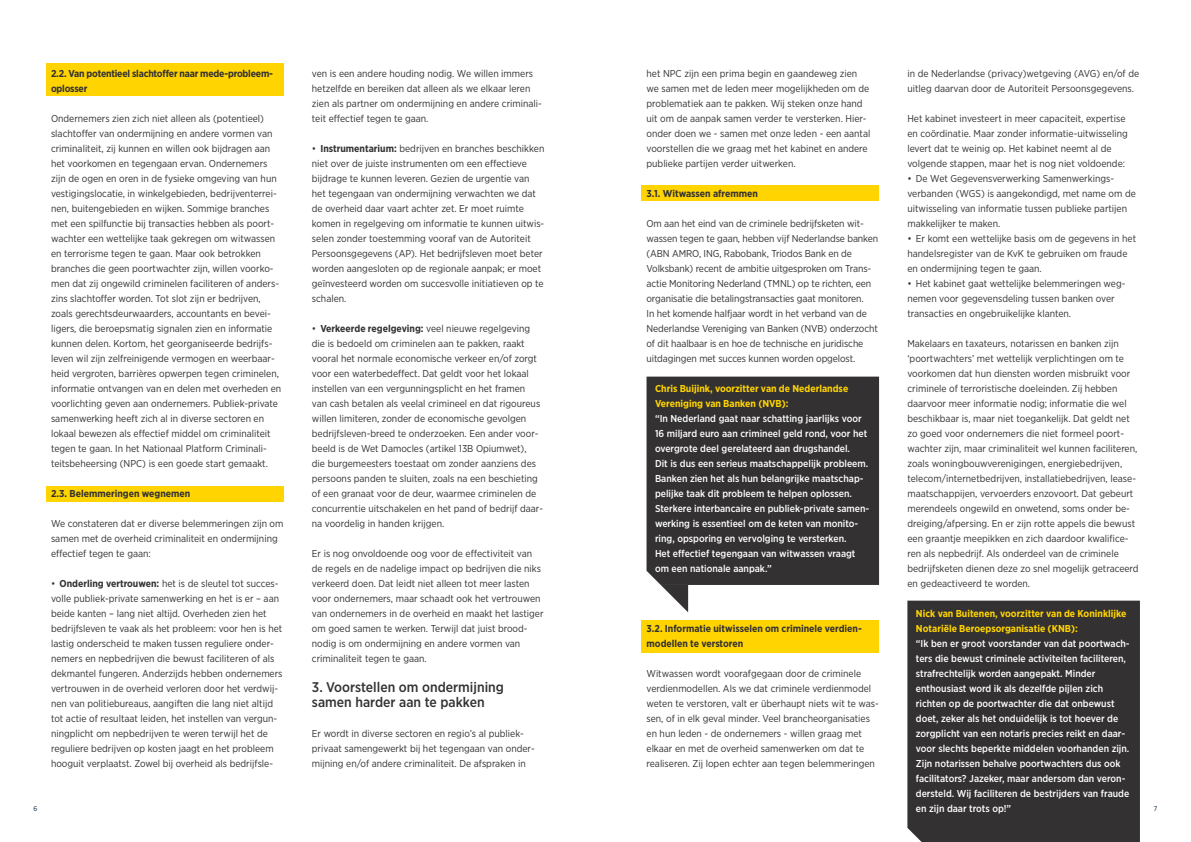
<style>
.page{position:relative;width:1191px;height:842px;background:#fff}
.page>*{position:absolute;margin:0;border:0;box-sizing:border-box;transform-origin:0 0}
.t1{font:500 14px/15px "Gotham Narrow";color:#333132}
.t2{font:10px/15px "Gotham Narrow";color:#333132}
.t3{font:500 10px/15px "Gotham Narrow";color:#fff}
.t4{font:700 10px/15px "Gotham Narrow";color:#ffd400}
.t5{font:700 10px/15px "Gotham Narrow";color:#333132}
.t6{font:700 10px/15px "Gotham Narrow";letter-spacing:-.02em;color:#333132}
.t7{font:7px "Gotham Narrow";color:#002245}
.s1{font-weight:700}
</style>
<div class="page">
<div style="left:642px;top:621px;width:237px;height:32px;background:#ffd400"></div>
<div style="left:46px;top:64px;width:237px;height:32px;background:#ffd400"></div>
<div style="left:46px;top:487px;width:237px;height:15px;background:#ffd400"></div>
<div style="left:642px;top:186px;width:237px;height:15px;background:#ffd400"></div>
<div style="left:907px;top:601px;width:233px;height:241px;background:#333132"></div>
<div style="left:646px;top:377px;width:233px;height:208px;background:#333132"></div>
<svg style="left:661px;top:585px;width:27px;height:27px"></svg>
<p class="t2" style="left:907px;top:66px;width:233px">in de Nederlandse (privacy)wetgeving (AVG) en/of de uitleg daarvan door de Autoriteit Persoonsgegevens.</p>
<p class="t2" style="left:907px;top:111px;width:222px">Het kabinet investeert in meer capaciteit, expertise en coördinatie. Maar zonder informatie-uitwisseling levert dat te weinig op. Het kabinet neemt al de volgende stappen, maar het is nog niet voldoende:</p>
<p class="t2" style="left:907px;top:171px;width:230px">• De Wet Gegevensverwerking Samenwerkings&shy;verbanden (WGS) is aangekondigd, met name om de uitwisseling van informatie tussen publieke partijen makkelijker te maken.</p>
<p class="t2" style="left:907px;top:231px;width:230px">• Er komt een wettelijke basis om de gegevens in het handelsregister van de KvK te gebruiken om fraude en ondermijning tegen te gaan.</p>
<p class="t2" style="left:907px;top:276px;width:219px">• Het kabinet gaat wettelijke belemmeringen weg&shy;nemen voor gegevensdeling tussen banken over transacties en ongebruikelijke klanten.</p>
<p class="t2" style="left:907px;top:336px;width:233px">Makelaars en taxateurs, notarissen en banken zijn ‘poortwachters’ met wettelijk verplichtingen om te voorkomen dat hun diensten worden misbruikt voor criminele of terroristische doeleinden. Zij hebben daarvoor meer informatie nodig; informatie die wel beschikbaar is, maar niet toegankelijk. Dat geldt net zo goed voor ondernemers die niet formeel poort&shy;wachter zijn, maar criminaliteit wel kunnen faciliteren, zoals woningbouwverenigingen, energiebedrijven, telecom/internetbedrijven, installatiebedrijven, lease&shy;maatschappijen, vervoerders enzovoort. Dat gebeurt merendeels ongewild en onwetend, soms onder be&shy;dreiging/afpersing. En er zijn rotte appels die bewust een graantje meepikken en zich daardoor kwalifice&shy;ren als nepbedrijf. Als onderdeel van de criminele bedrijfsketen dienen deze zo snel mogelijk getraceerd en gedeactiveerd te worden.</p>
<p class="t4" style="left:916px;top:606px;width:212px">Nick van Buitenen, voorzitter van de Koninklijke<br>Notariële Beroepsorganisatie (KNB):</p>
<p class="t3" style="left:916px;top:636px;width:215px">“Ik ben er groot voorstander van dat poortwach&shy;ters die bewust criminele activiteiten faciliteren, strafrechtelijk worden aangepakt. Minder enthousiast word ik als dezelfde pijlen zich richten op de poortwachter die dat onbewust doet, zeker als het onduidelijk is tot hoever de zorgplicht van een notaris precies reikt en daar&shy;voor slechts beperkte middelen voorhanden zijn.<br>Zijn notarissen behalve poortwachters dus ook facilitators? Jazeker, maar andersom dan veron&shy;dersteld. Wij faciliteren de bestrijders van fraude en zijn daar trots op!”</p>
<p class="t6" style="left:51px;top:66px;width:223px">2.2. Van potentieel slachtoffer naar mede-probleem&shy;oplosser</p>
<p class="t2" style="left:51px;top:111px;width:232px">Ondernemers zien zich niet alleen als (potentieel) slachtoffer van ondermijning en andere vormen van criminaliteit, zij kunnen en willen ook bijdragen aan het voorkomen en tegengaan ervan. Ondernemers zijn de ogen en oren in de fysieke omgeving van hun vestigingslocatie, in winkelgebieden, bedrijventerrei&shy;nen, buitengebieden en wijken. Sommige branches met een spilfunctie bij transacties hebben als poort&shy;wachter een wettelijke taak gekregen om witwassen en terrorisme tegen te gaan. Maar ook betrokken branches die geen poortwachter zijn, willen voorko&shy;men dat zij ongewild criminelen faciliteren of anders&shy;zins slachtoffer worden. Tot slot zijn er bedrijven, zoals gerechtsdeurwaarders, accountants en bevei&shy;ligers, die beroepsmatig signalen zien en informatie kunnen delen. Kortom, het georganiseerde bedrijfs&shy;leven wil zijn zelfreinigende vermogen en weerbaar&shy;heid vergroten, barrières opwerpen tegen criminelen, informatie ontvangen van en delen met overheden en voorlichting geven aan ondernemers. Publiek-private samenwerking heeft zich al in diverse sectoren en lokaal bewezen als effectief middel om criminaliteit tegen te gaan. In het Nationaal Platform Criminali&shy;teitsbeheersing (NPC) is een goede start gemaakt.</p>
<p class="t5" style="left:51px;top:486px;width:141px">2.3. Belemmeringen wegnemen</p>
<p class="t2" style="left:51px;top:516px;width:234px">We constateren dat er diverse belemmeringen zijn om samen met de overheid criminaliteit en ondermijning effectief tegen te gaan:</p>
<p class="t2" style="left:51px;top:576px;width:233px">• <span class="s1">Onderling vertrouwen:</span> het is de sleutel tot succes&shy;volle publiek-private samenwerking en het is er – aan beide kanten – lang niet altijd. Overheden zien het bedrijfsleven te vaak als het probleem: voor hen is het lastig onderscheid te maken tussen reguliere onder&shy;nemers en nepbedrijven die bewust faciliteren of als dekmantel fungeren. Anderzijds hebben ondernemers vertrouwen in de overheid verloren door het verdwij&shy;nen van politiebureaus, aangiften die lang niet altijd tot actie of resultaat leiden, het instellen van vergun&shy;ningplicht om nepbedrijven te weren terwijl het de reguliere bedrijven op kosten jaagt en het probleem hooguit verplaatst. Zowel bij overheid als bedrijfsle-</p>
<p class="t2" style="left:312px;top:66px;width:231px">ven is een andere houding nodig. We willen immers hetzelfde en bereiken dat alleen als we elkaar leren zien als partner om ondermijning en andere criminali&shy;teit effectief tegen te gaan.</p>
<p class="t2" style="left:312px;top:141px;width:234px">• <span class="s1">Instrumentarium:</span> bedrijven en branches beschikken niet over de juiste instrumenten om een effectieve bijdrage te kunnen leveren. Gezien de urgentie van het tegengaan van ondermijning verwachten we dat de overheid daar vaart achter zet. Er moet ruimte komen in regelgeving om informatie te kunnen uitwis&shy;selen zonder toestemming vooraf van de Autoriteit Persoonsgegevens (AP). Het bedrijfsleven moet beter worden aangesloten op de regionale aanpak; er moet geïnvesteerd worden om succesvolle initiatieven op te schalen.</p>
<p class="t2" style="left:312px;top:321px;width:233px">• <span class="s1">Verkeerde regelgeving:</span> veel nieuwe regelgeving die is bedoeld om criminelen aan te pakken, raakt vooral het normale economische verkeer en/of zorgt voor een waterbedeffect. Dat geldt voor het lokaal instellen van een vergunningsplicht en het framen van cash betalen als veelal crimineel en dat rigoureus willen limiteren, zonder de economische gevolgen bedrijfsleven-breed te onderzoeken. Een ander voor&shy;beeld is de Wet Damocles (artikel 13B Opiumwet),<br>die burgemeesters toestaat om zonder aanziens des persoons panden te sluiten, zoals na een beschieting of een granaat voor de deur, waarmee criminelen de concurrentie uitschakelen en het pand of bedrijf daar&shy;na voordelig in handen krijgen.</p>
<p class="t2" style="left:312px;top:546px;width:233px">Er is nog onvoldoende oog voor de effectiviteit van de regels en de nadelige impact op bedrijven die niks verkeerd doen. Dat leidt niet alleen tot meer lasten voor ondernemers, maar schaadt ook het vertrouwen van ondernemers in de overheid en maakt het lastiger om goed samen te werken. Terwijl dat juist brood&shy;nodig is om ondermijning en andere vormen van criminaliteit tegen te gaan.</p>
<h1 class="t1" style="left:312px;top:680px;width:193px">3. Voorstellen om ondermijning samen harder aan te pakken</h1>
<p class="t2" style="left:312px;top:726px;width:224px">Er wordt in diverse sectoren en regio’s al publiek&shy;privaat samengewerkt bij het tegengaan van onder&shy;mijning en/of andere criminaliteit. De afspraken in</p>
<p class="t2" style="left:646px;top:66px;width:225px">het NPC zijn een prima begin en gaandeweg zien we samen met de leden meer mogelijkheden om de problematiek aan te pakken. Wij steken onze hand uit om de aanpak samen verder te versterken. Hier&shy;onder doen we - samen met onze leden - een aantal voorstellen die we graag met het kabinet en andere publieke partijen verder uitwerken.</p>
<p class="t5" style="left:646px;top:186px;width:113px">3.1. Witwassen afremmen</p>
<p class="t2" style="left:646px;top:216px;width:233px">Om aan het eind van de criminele bedrijfsketen wit&shy;wassen tegen te gaan, hebben vijf Nederlandse banken (ABN AMRO, ING, Rabobank, Triodos Bank en de Volksbank) recent de ambitie uitgesproken om Trans&shy;actie Monitoring Nederland (TMNL) op te richten, een organisatie die betalingstransacties gaat monitoren.<br>In het komende halfjaar wordt in het verband van de Nederlandse Vereniging van Banken (NVB) onderzocht of dit haalbaar is en hoe de technische en juridische uitdagingen met succes kunnen worden opgelost.</p>
<p class="t4" style="left:655px;top:381px;width:195px">Chris Buijink, voorzitter van de Nederlandse<br>Vereniging van Banken (NVB):</p>
<p class="t3" style="left:655px;top:411px;width:216px">“In Nederland gaat naar schatting jaarlijks voor 16 miljard euro aan crimineel geld rond, voor het overgrote deel gerelateerd aan drugshandel.<br>Dit is dus een serieus maatschappelijk probleem.<br>Banken zien het als hun belangrijke maatschap&shy;pelijke taak dit probleem te helpen oplossen.<br>Sterkere interbancaire en publiek-private samen&shy;werking is essentieel om de keten van monito&shy;ring, opsporing en vervolging te versterken.<br>Het effectief tegengaan van witwassen vraagt om een nationale aanpak.”</p>
<p class="t5" style="left:646px;top:621px;width:217px">3.2. Informatie uitwisselen om criminele verdien&shy;modellen te verstoren</p>
<p class="t2" style="left:646px;top:666px;width:234px">Witwassen wordt voorafgegaan door de criminele verdienmodellen. Als we dat criminele verdienmodel weten te verstoren, valt er überhaupt niets wit te was&shy;sen, of in elk geval minder. Veel brancheorganisaties en hun leden - de ondernemers - willen graag met elkaar en met de overheid samenwerken om dat te realiseren. Zij lopen echter aan tegen belemmeringen</p>
<p class="t7" style="left:33px;top:804px;width:5px">6</p>
<p class="t7" style="left:1153px;top:804px;width:5px">7</p>
</div>
